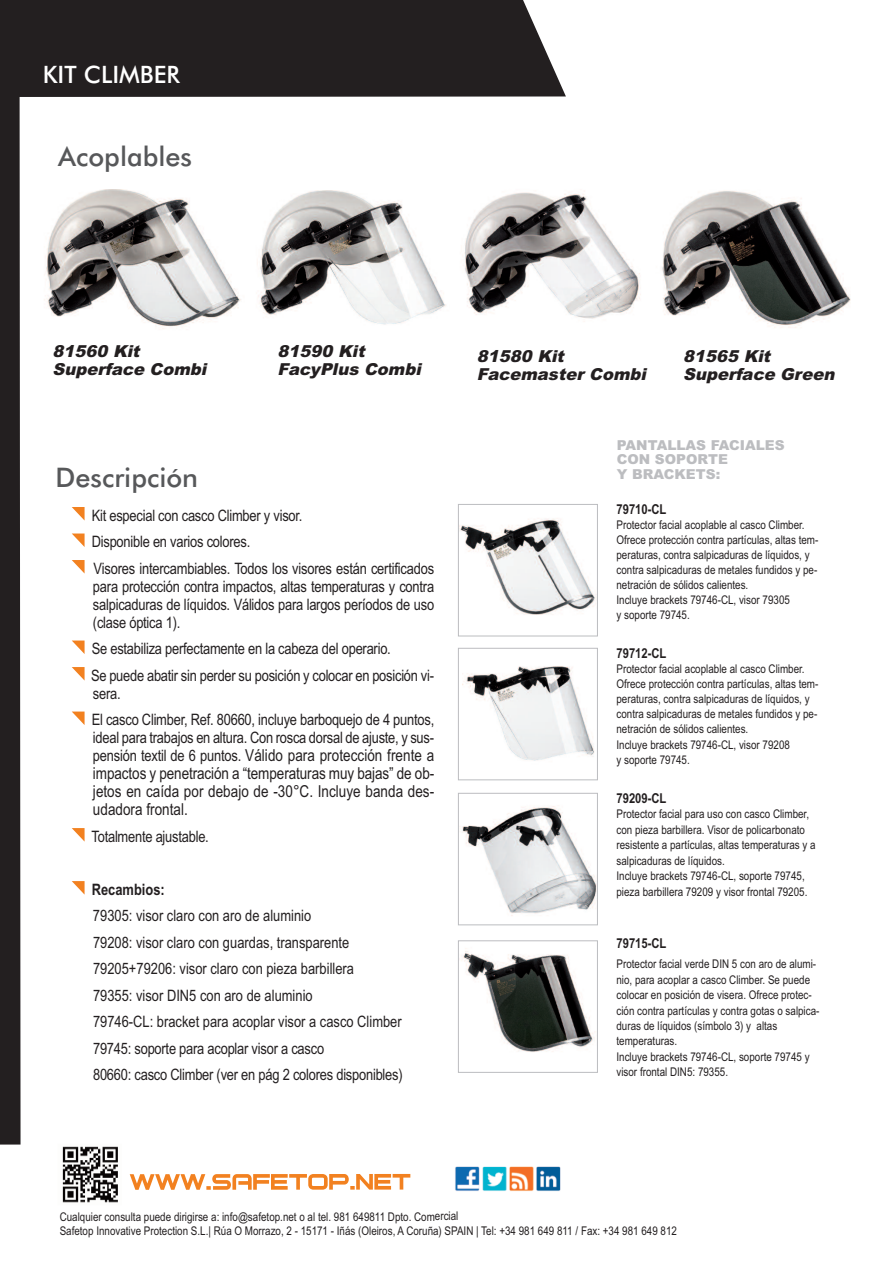
<style>
.page{position:relative;width:893px;height:1263px;background:#fff}
.page>*{position:absolute;margin:0;border:0;box-sizing:border-box;transform-origin:0 0}
.t1{font:500 27px "Futura BT";color:#57585a}
.t2{font:500 24px "Futura BT";color:#fff}
.t3{font:16.5px/18px "Arial Narrow";color:#231f20;text-align:justify}
.t4{font:italic 900 16.5px/18px "Arial";color:#231f20}
.t5{font:15.75px/26.5px "Arial Narrow";letter-spacing:-.015em;color:#231f20}
.t6{font:700 15.75px "Arial Narrow";color:#231f20}
.t7{font:900 13.65px/14.4px "Arial";color:#bcbdc0}
.t8{font:700 13.65px "Arial Narrow";color:#231f20}
.t9{font:12px/15.5px "Arial Narrow";color:#231f20}
.s1{font-size:15.75px}
</style>
<div class="page">
<svg style="left:130px;top:1174px;width:280px;height:16px"></svg>
<img style="left:62px;top:1146px;width:56px;height:57px">
<img style="left:455px;top:1166px;width:106px;height:25px">
<div style="left:21px;top:0;width:545px;height:97px;background:#231f20"></div>
<div style="left:0;top:0;width:21px;height:1144px;background:#231f20"></div>
<img style="left:460px;top:519px;width:136px;height:96px">
<div style="left:458px;top:504px;width:140px;height:132px;border:1px solid #bcbdc0"></div>
<img style="left:461px;top:948px;width:135px;height:104px">
<div style="left:458px;top:940px;width:140px;height:133px;border:1px solid #bcbdc0"></div>
<img style="left:462px;top:666px;width:133px;height:95px">
<div style="left:458px;top:648px;width:140px;height:132px;border:1px solid #bcbdc0"></div>
<img style="left:462px;top:806px;width:134px;height:110px">
<div style="left:458px;top:793px;width:140px;height:132px;border:1px solid #bcbdc0"></div>
<img style="left:44px;top:190px;width:197px;height:139px">
<img style="left:257px;top:191px;width:189px;height:134px">
<img style="left:463px;top:192px;width:178px;height:130px">
<img style="left:661px;top:190px;width:190px;height:138px">
<svg style="left:72px;top:507px;width:13px;height:13px"></svg>
<svg style="left:72px;top:533px;width:13px;height:14px"></svg>
<svg style="left:72px;top:560px;width:13px;height:13px"></svg>
<svg style="left:72px;top:640px;width:13px;height:14px"></svg>
<svg style="left:72px;top:667px;width:13px;height:13px"></svg>
<svg style="left:72px;top:711px;width:13px;height:14px"></svg>
<svg style="left:72px;top:828px;width:13px;height:14px"></svg>
<svg style="left:72px;top:881px;width:13px;height:14px"></svg>
<h2 class="t2" style="left:43px;top:61px;width:139px">KIT CLIMBER</h2>
<h1 class="t1" style="left:58px;top:141px;width:135px">Acoplables</h1>
<h3 class="t4" style="left:52px;top:343px;width:160px">81560 Kit<br>Superface Combi</h3>
<h3 class="t4" style="left:278px;top:343px;width:150px">81590 Kit<br>FacyPlus Combi</h3>
<h3 class="t4" style="left:477px;top:347px;width:176px">81580 Kit<br>Facemaster Combi</h3>
<h3 class="t4" style="left:683px;top:347px;width:158px">81565 Kit<br>Superface Green</h3>
<h1 class="t1" style="left:56px;top:462px;width:144px">Descripción</h1>
<h3 class="t5" style="left:92px;top:502px;width:344px">Kit especial con casco Climber y visor.<br>Disponible en varios colores.<br>Visores intercambiables. Todos los visores están certificados</h3>
<h3 class="t5" style="left:93px;top:577px;width:343px;line-height:18px;text-align:justify">para protección contra impactos, altas temperaturas y contra salpicaduras de líquidos. Válidos para largos períodos de uso (clase óptica 1).</h3>
<h3 class="t5" style="left:91px;top:635px;width:344px">Se estabiliza perfectamente en la cabeza del operario.<br>Se puede abatir sin perder su posición y colocar en posición vi-</h3>
<h3 class="t5" style="left:92px;top:680px;width:344px">sera.<br>El casco Climber, Ref. 80660, incluye barboquejo de 4 puntos,</h3>
<h3 class="t5" style="left:93px;top:724px;width:343px">ideal para trabajos en altura. Con rosca dorsal de ajuste, y sus-</h3>
<h3 class="t3" style="left:93px;top:746px;width:343px"><span class="s1">pensión textil de 6 puntos.</span> Válido para protección frente a impactos y penetración a “temperaturas muy bajas” de ob&shy;jetos en caída por debajo de -30°C. Incluye banda des&shy;udadora frontal.</h3>
<h3 class="t5" style="left:92px;top:823px;width:119px">Totalmente ajustable.</h3>
<h3 class="t6" style="left:92px;top:880px;width:75px">Recambios:</h3>
<p class="t5" style="left:93px;top:902px;width:311px">79305: visor claro con aro de aluminio<br>79208: visor claro con guardas, transparente 79205+79206: visor claro con pieza barbillera<br>79355: visor DIN5 con aro de aluminio<br>79746-CL: bracket para acoplar visor a casco Climber 79745: soporte para acoplar visor a casco<br>80660: casco Climber (ver en pág 2 colores disponibles)</p>
<p class="t7" style="left:617px;top:438px;width:169px">PANTALLAS FACIALES<br>CON SOPORTE<br>Y BRACKETS:</p>
<p class="t8" style="left:616px;top:501px;width:52px">79710-CL</p>
<p class="t9" style="left:616px;top:517px;width:203px;line-height:15px">Protector facial acoplable al casco Climber.<br>Ofrece protección contra partículas, altas tem&shy;peraturas, contra salpicaduras de líquidos, y contra salpicaduras de metales fundidos y pe&shy;netración de sólidos calientes.<br>Incluye brackets 79746-CL, visor 79305<br>y soporte 79745.</p>
<p class="t8" style="left:616px;top:645px;width:52px">79712-CL</p>
<p class="t9" style="left:616px;top:662px;width:203px">Protector facial acoplable al casco Climber.<br>Ofrece protección contra partículas, altas tem&shy;peraturas, contra salpicaduras de líquidos, y contra salpicaduras de metales fundidos y pe&shy;netración de sólidos calientes.<br>Incluye brackets 79746-CL, visor 79208<br>y soporte 79745.</p>
<p class="t8" style="left:616px;top:790px;width:52px">79209-CL</p>
<p class="t9" style="left:616px;top:806px;width:201px">Protector facial para uso con casco Climber, con pieza barbillera. Visor de policarbonato resistente a partículas, altas temperaturas y a salpicaduras de líquidos.<br>Incluye brackets 79746-CL, soporte 79745, pieza barbillera 79209 y visor frontal 79205.</p>
<p class="t8" style="left:616px;top:936px;width:52px">79715-CL</p>
<p class="t9" style="left:616px;top:956px;width:205px">Protector facial verde DIN 5 con aro de alumi&shy;nio, para acoplar a casco Climber. Se puede colocar en posición de visera. Ofrece protec&shy;ción contra partículas y contra gotas o salpica&shy;duras de líquidos (símbolo 3) y altas temperaturas.<br>Incluye brackets 79746-CL, soporte 79745 y visor frontal DIN5: 79355.</p>
<p class="t9" style="left:60px;top:1209px;width:619px;line-height:14.2px">Cualquier consulta puede dirigirse a: info@safetop.net o al tel. 981 649811 Dpto. Comercial<br>Safetop Innovative Protection S.L.| Rúa O Morrazo, 2 - 15171 - Iñás (Oleiros, A Coruña) SPAIN | Tel: +34 981 649 811 / Fax: +34 981 649 812</p>
</div>
